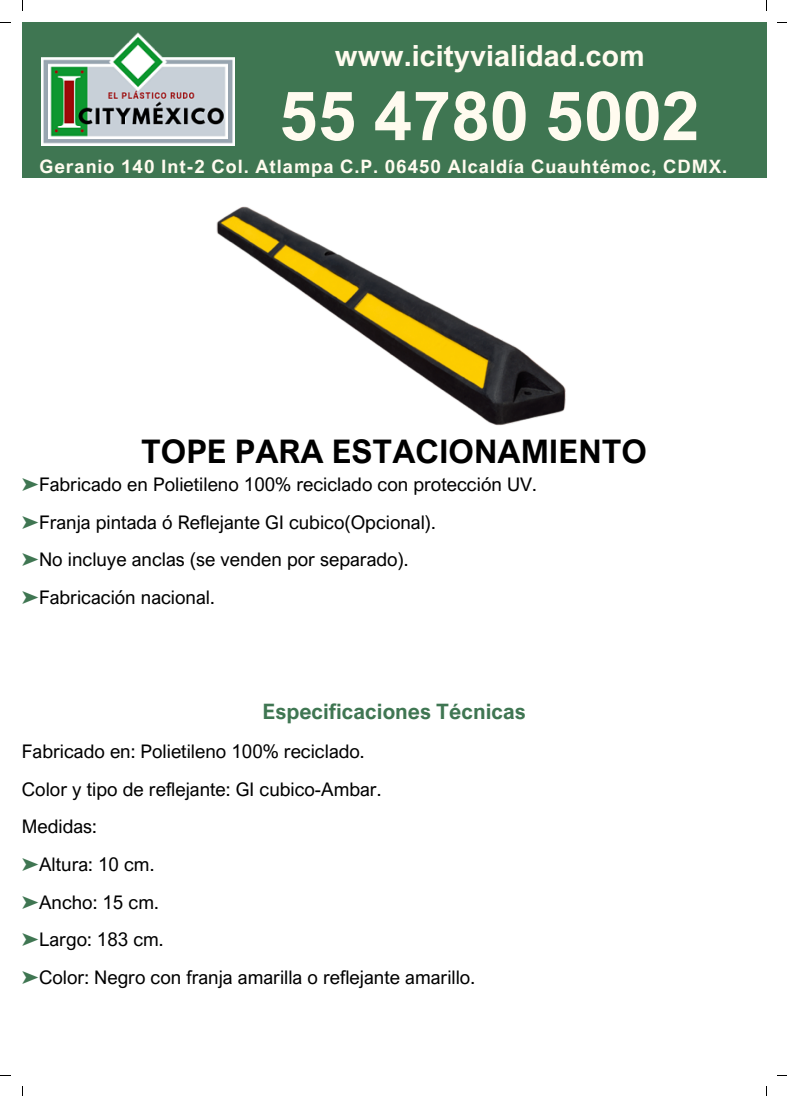
<style>
.page{position:relative;width:787px;height:1096px;background:#fff}
.page>*{position:absolute;margin:0;border:0;box-sizing:border-box;transform-origin:0 0}
.t1{font:700 68px "Arial Nova";color:#fffbef}
.t2{font:700 32.5px "Arial Nova";color:#000}
.t3{font:700 29.12px "Arial Nova";color:#fffbef}
.t4{font:700 21.25px "Arial Nova";color:#3f7652}
.t5{font:18.75px/37.5px "Arial Nova";color:#000}
.t6{font:700 18.5px "Arial Nova";letter-spacing:.05em;color:#fffbef}
.s1{font-family:"Free Serif";color:#3f7652}
</style>
<div class="page">
<img style="left:216px;top:206px;width:350px;height:220px">
<div style="left:22px;top:22px;width:744px;height:155px;background:#3f7652"></div>
<img style="left:42px;top:32px;width:193px;height:113px">
<h3 class="t3" style="left:335px;top:38px;width:311px">www.icityvialidad.com</h3>
<h1 class="t1" style="left:280px;top:73px;width:422px">55 4780 5002</h1>
<p class="t6" style="left:39px;top:154px;width:689px">Geranio 140 Int-2 Col. Atlampa C.P. 06450 Alcaldía Cuauhtémoc, CDMX.</p>
<h2 class="t2" style="left:141px;top:430px;width:507px">TOPE PARA ESTACIONAMIENTO</h2>
<p class="t5" style="left:22px;top:465px;width:516px"><span class="s1">➤</span>Fabricado en Polietileno 100% reciclado con protección UV. <span class="s1">➤</span>Franja pintada ó Reflejante GI cubico(Opcional).<br><span class="s1">➤</span>No incluye anclas (se venden por separado).<br><span class="s1">➤</span>Fabricación nacional.</p>
<p class="t4" style="left:262px;top:698px;width:265px">Especificaciones Técnicas</p>
<p class="t5" style="left:22px;top:732px;width:455px">Fabricado en: Polietileno 100% reciclado.<br>Color y tipo de reflejante: GI cubico-Ambar.<br>Medidas:<br><span class="s1">➤</span>Altura: 10 cm.<br><span class="s1">➤</span>Ancho: 15 cm.<br><span class="s1">➤</span>Largo: 183 cm.<br><span class="s1">➤</span>Color: Negro con franja amarilla o reflejante amarillo.</p>
</div>
